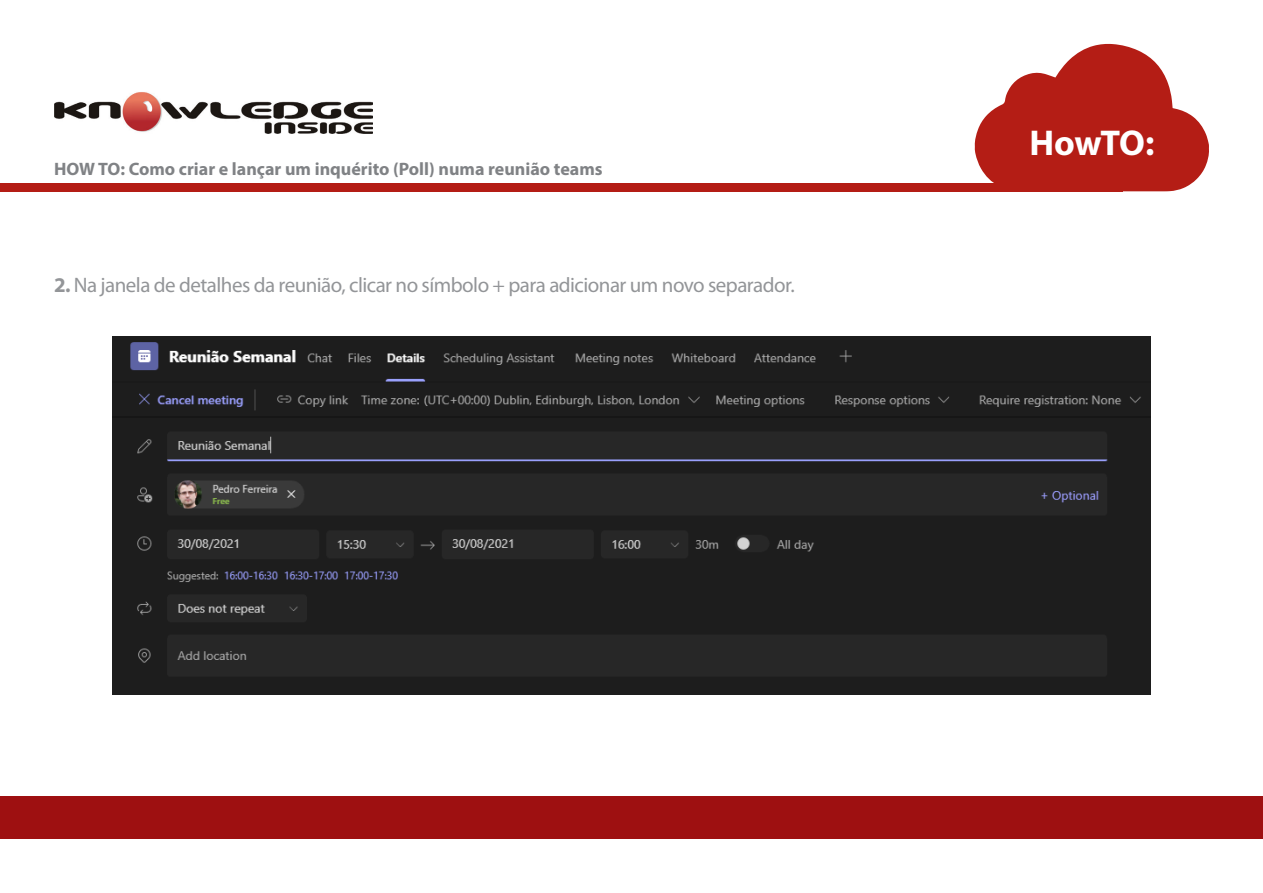
<style>
.page{position:relative;width:1263px;height:893px;background:#fff}
.page>*{position:absolute;margin:0;border:0;box-sizing:border-box;transform-origin:0 0}
.t1{font:700 36px "Myriad Pro";letter-spacing:-.02em;color:#fff}
.t2{font:21px "Myriad Pro";letter-spacing:-.025em;color:#939598}
.t3{font:700 18px "Myriad Pro";color:#808285}
.s1{font-weight:700}
</style>
<div class="page">
<div style="left:0;top:796px;width:1263px;height:43px;background:#9e1011"></div>
<div style="left:0;top:183px;width:1123px;height:8px;background:#b41d15"></div>
<svg style="left:975px;top:44px;width:234px;height:147px"></svg>
<img style="left:54px;top:92px;width:319px;height:42px">
<img style="left:113px;top:337px;width:1037px;height:358px">
<p class="t3" style="left:54px;top:157px;width:550px">HOW TO: Como criar e lançar um inquérito (Poll) numa reunião teams</p>
<p class="t2" style="left:54px;top:272px;width:742px"><span class="s1">2.</span> Na janela de detalhes da reunião, clicar no símbolo + para adicionar um novo separador.</p>
<h1 class="t1" style="left:1029px;top:119px;width:126px">HowTO:</h1>
</div>
